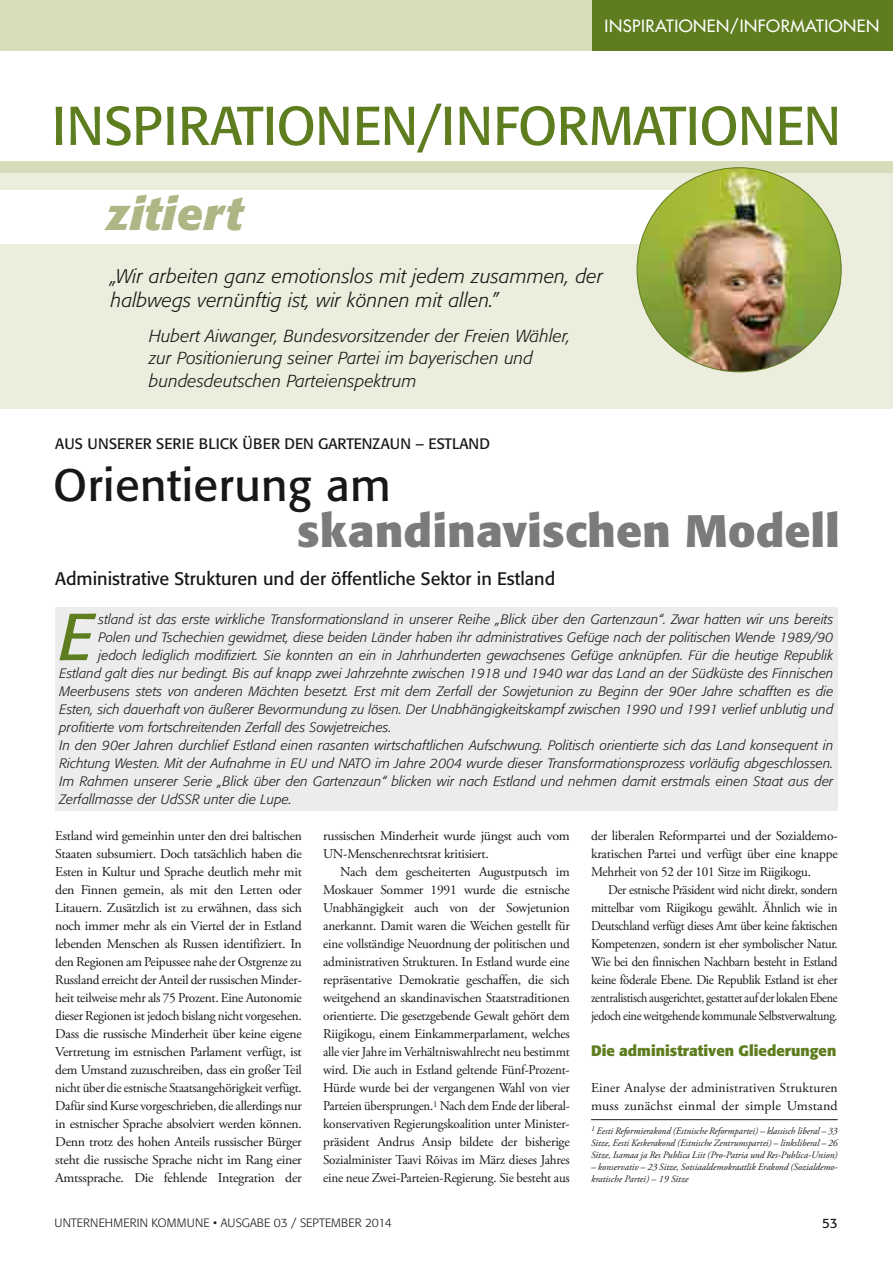
<style>
.page{position:relative;width:893px;height:1263px;background:#fff}
.page>*{position:absolute;margin:0;border:0;box-sizing:border-box;transform-origin:0 0}
.t1{font:italic 65.7px "Formata";color:#5e7d1f}
.t2{font:54px "Formata";letter-spacing:-.01em;color:#5e7d1f}
.t3{font:700 45px "Formata";letter-spacing:.01em;color:#7a7b7a}
.t4{font:45px "Formata";letter-spacing:.01em;color:#181716}
.t5{font:italic 700 45px "Formata";letter-spacing:.01em;color:#adb785}
.t6{font:italic 300 19.5px/24px "Formata";letter-spacing:.01em;color:#181716}
.t7{font:18px "Formata";color:#181716}
.t8{font:italic 300 17.25px/22.5px "Formata";letter-spacing:.01em;color:#181716}
.t9{font:500 16.5px "Futura Std";letter-spacing:.03em;color:#fff}
.t10{font:15px "Formata";letter-spacing:.02em;color:#181716}
.t11{font:700 15px "Formata";color:#5e7d1f}
.t12{font:13.5px/18px "Adobe Garamond Pro";letter-spacing:-.02em;color:#181716;text-align:justify}
.t13{font:italic 300 13.5px "Formata";letter-spacing:.01em;color:#181716}
.t14{font:13.5px/18px "Adobe Garamond Pro";letter-spacing:-.02em;color:#181716;text-align:justify;scale:.93 1}
.t15{font:13.5px/18px "Adobe Garamond Pro";letter-spacing:.01em;color:#181716}
.t16{font:13.5px "Formata";color:#181716}
.t17{font:300 12px "Formata";color:#181716}
.t18{font:italic 9.75px/12px "Adobe Garamond Pro";color:#181716;text-align:justify}
</style>
<div class="page">
<div style="left:591px;top:0;width:302px;height:51px;background:#5e7d1f"></div>
<div style="left:0;top:0;width:591px;height:51px;background:#d9dcbb"></div>
<hr style="left:0;top:0;width:1px;height:51px;background:#eddba5">
<div style="left:0;top:170px;width:893px;height:238px;background:#eceddd"></div>
<div style="left:0;top:161px;width:893px;height:11px;background:#d9dcbb"></div>
<div style="left:0;top:190px;width:772px;height:53px;background:#fff"></div>
<img style="left:637px;top:168px;width:204px;height:204px;border-radius:102px">
<div style="left:55px;top:607px;width:783px;height:204px;background:#ececec"></div>
<hr style="left:591px;top:1119px;width:247px;height:1px;background:#181716">
<p class="t9" style="left:605px;top:16px;width:276px">INSPIRATIONEN/INFORMATIONEN</p>
<h2 class="t2" style="left:52px;top:93px;width:790px">INSPIRATIONEN/INFORMATIONEN</h2>
<h3 class="t5" style="left:107px;top:186px;width:138px">zitiert</h3>
<h3 class="t6" style="left:111px;top:265px;width:494px">„Wir arbeiten ganz emotionslos mit jedem zusammen, der halbwegs vernünftig ist, wir können mit allen.”</h3>
<p class="t8" style="left:149px;top:325px;width:423px">Hubert Aiwanger, Bundesvorsitzender der Freien Wähler, zur Positionierung seiner Partei im bayerischen und bundesdeutschen Parteienspektrum</p>
<p class="t10" style="left:55px;top:434px;width:53px">Aus unserer</p>
<p class="t10" style="left:156px;top:434px;width:17px">Serie</p>
<p class="t10" style="left:199px;top:434px;width:64px">Blick über</p>
<p class="t10" style="left:284px;top:434px;width:54px">den Garten</p>
<p class="t10" style="left:373px;top:434px;width:119px">zaun – Estlan d</p>
<h3 class="t4" style="left:53px;top:458px;width:339px">Orientierung am</h3>
<h3 class="t3" style="left:297px;top:503px;width:544px">skandinavischen Modell</h3>
<h3 class="t7" style="left:55px;top:567px;width:501px">Administrative Strukturen und der öffentliche Sektor in Estland</h3>
<h1 class="t1" style="left:60px;top:597px;width:36px">E</h1>
<p class="t13" style="left:99px;top:611px;width:736px">stland ist das erste wirkliche Transformationsland in unserer Reihe „Blick über den Gartenzaun“. Zwar hatten wir uns bereits</p>
<p class="t13" style="left:99px;top:629px;width:736px">Polen und Tschechien gewidmet, diese beiden Länder haben ihr administratives Gefüge nach der politischen Wende 1989/90</p>
<p class="t13" style="left:99px;top:647px;width:736px">jedoch lediglich modifiziert. Sie konnten an ein in Jahrhunderten gewachsenes Gefüge anknüpfen. Für die heutige Republik</p>
<p class="t13" style="left:60px;top:665px;width:775px">Estland galt dies nur bedingt. Bis auf knapp zwei Jahrzehnte zwischen 1918 und 1940 war das Land an der Südküste des Finnischen</p>
<p class="t13" style="left:60px;top:683px;width:775px">Meerbusens stets von anderen Mächten besetzt. Erst mit dem Zerfall der Sowjetunion zu Beginn der 90er Jahre schafften es die</p>
<p class="t13" style="left:60px;top:701px;width:775px">Esten, sich dauerhaft von äußerer Bevormundung zu lösen. Der Unabhängigkeitskampf zwischen 1990 und 1991 verlief unblutig und</p>
<p class="t13" style="left:60px;top:719px;width:333px">profitierte vom fortschreitenden Zerfall des Sowjetreiches.</p>
<p class="t13" style="left:60px;top:737px;width:775px">In den 90er Jahren durchlief Estland einen rasanten wirtschaftlichen Aufschwung. Politisch orientierte sich das Land konsequent in</p>
<p class="t13" style="left:60px;top:755px;width:775px">Richtung Westen. Mit der Aufnahme in EU und NATO im Jahre 2004 wurde dieser Transformationsprozess vorläufig abgeschlossen.</p>
<p class="t13" style="left:60px;top:773px;width:775px">Im Rahmen unserer Serie „Blick über den Gartenzaun“ blicken wir nach Estland und nehmen damit erstmals einen Staat aus der</p>
<p class="t13" style="left:60px;top:791px;width:234px">Zerfallmasse der UdSSR unter die Lupe.</p>
<p class="t12" style="left:55px;top:827px;width:248px">Estland wird gemeinhin unter den drei baltischen Staaten subsumiert. Doch tatsächlich haben die Esten in Kultur und Sprache deutlich mehr mit den Finnen gemein, als mit den Letten oder Litauern. Zusätzlich ist zu erwähnen, dass sich noch immer mehr als ein Viertel der in Estland lebenden Menschen als Russen identifiziert. In den Regionen am Peipussee nahe der Ostgrenze zu Russland erreicht der Anteil der russischen Minder&shy;heit teilweise mehr als 75 Prozent. Eine Autonomie dieser Regionen ist jedoch bislang nicht vorgesehen.<br>Dass die russische Minderheit über keine eigene Vertretung im estnischen Parlament verfügt, ist dem Umstand zuzuschreiben, dass ein großer Teil nicht über die estnische Staatsangehörigkeit verfügt.<br>Dafür sind Kurse vorgeschrieben, die allerdings nur in estnischer Sprache absolviert werden können.<br>Denn trotz des hohen Anteils russischer Bürger steht die russische Sprache nicht im Rang einer Amtssprache. Die fehlende Integration der</p>
<p class="t12" style="left:323px;top:827px;width:248px">russischen Minderheit wurde jüngst auch vom<br>UN-Menschenrechtsrat kritisiert.</p>
<p class="t12" style="left:323px;top:863px;width:248px;text-indent:17px">Nach dem gescheiterten Augustputsch im Moskauer Sommer 1991 wurde die estnische Unabhängigkeit auch von der Sowjetunion anerkannt. Damit waren die Weichen gestellt für eine vollständige Neuordnung der politischen und administrativen Strukturen. In Estland wurde eine repräsentative Demokratie geschaffen, die sich weitgehend an skandinavischen Staatstraditionen orientierte. Die gesetzgebende Gewalt gehört dem Riigikogu, einem Einkammerparlament, welches alle vier Jahre im Verhältniswahlrecht neu bestimmt wird. Die auch in Estland geltende Fünf-Prozent-Hürde wurde bei der vergangenen Wahl von vier Parteien übersprungen.<sup>1</sup> Nach dem Ende der liberal&shy;konservativen Regierungskoalition unter Minister&shy;präsident Andrus Ansip bildete der bisherige Sozialminister Taavi Rõivas im März dieses Jahres eine neue Zwei-Parteien-Regierung. Sie besteht aus</p>
<p class="t12" style="left:591px;top:827px;width:248px">der liberalen Reformpartei und der Sozialdemo&shy;kratischen Partei und verfügt über eine knappe Mehrheit von 52 der 101 Sitze im Riigikogu.</p>
<p class="t14" style="left:591px;top:881px;width:267px;text-indent:17px">Der estnische Präsident wird nicht direkt, sondern mittelbar vom Riigikogu gewählt. Ähnlich wie in Deutschland verfügt dieses Amt über keine faktischen Kompetenzen, sondern ist eher symbolischer Natur.<br>Wie bei den finnischen Nachbarn besteht in Estland keine föderale Ebene. Die Republik Estland ist eher zentralistisch ausgerichtet, gestattet auf der lokalen Ebene jedoch eine weitgehende kommunale Selbstverwaltung.</p>
<p class="t11" style="left:591px;top:1041px;width:247px">Die administrativen Gliederungen</p>
<p class="t15" style="left:591px;top:1079px;width:248px">Einer Analyse der administrativen Strukturen muss zunächst einmal der simple Umstand</p>
<p class="t18" style="left:591px;top:1125px;width:248px"><sup>1</sup> Eesti Reformierakond (Estnische Reformpartei) – klassisch liberal – 33<br>Sitze, Eesti Keskerakond (Estnische Zentrumspartei) – linksliberal – 26<br>Sitze, Isamaa ja Res Publica Liit (Pro-Patria und Res-Publica-Union)</p>
<p class="t18" style="left:591px;top:1161px;width:248px">– konservativ – 23 Sitze, Sotsiaaldemokraatlik Erakond (Sozialdemo&shy;kratische Partei) – 19 Sitze</p>
<p class="t17" style="left:54px;top:1216px;width:339px">UNTERNEHMERIN KOMMUNE • AUSGABE 03 / SEPTEMBER 2014</p>
<p class="t16" style="left:822px;top:1215px;width:17px">53</p>
</div>
